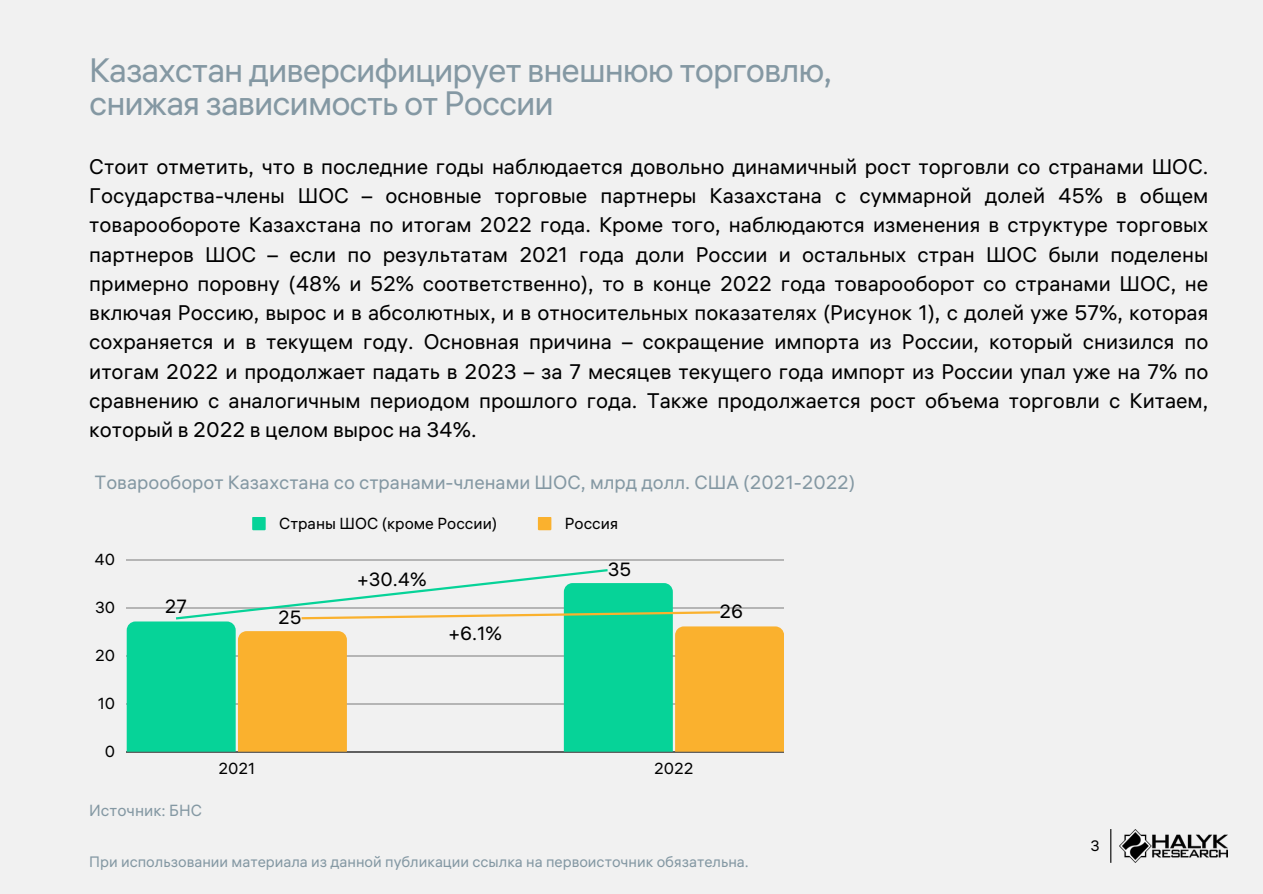
<style>
.page{position:relative;width:1263px;height:894px;background:#fff}
.page>*{position:absolute;margin:0;border:0;box-sizing:border-box;transform-origin:0 0}
.t1{font:33.6px/32.5px "ALS Hauss";letter-spacing:-.03em;color:#8498a3}
.t2{font:21px/29.2px "ALS Hauss";color:#000;text-align:justify}
.t3{font:19.05px "ALS Hauss";color:#8498a3}
.t4{font:19.05px "ALS Hauss";color:#000}
.t5{font:16.05px "ALS Hauss";color:#8498a3}
.t6{font:15.9px "ALS Hauss";color:#000}
.t7{font:15px "ALS Hauss";color:#8498a3}
.t8{font:15px "ALS Hauss";color:#000}
</style>
<div class="page">
<div style="left:0;top:0;width:1263px;height:893px;background:#f1f1f1"></div>
<img style="left:1119px;top:829px;width:108px;height:33px">
<hr style="left:1110px;top:828px;width:1px;height:34px;background:#000">
<div style="left:252px;top:516px;width:14px;height:14px;background:#06d398"></div>
<div style="left:538px;top:516px;width:13px;height:14px;background:#fab12e"></div>
<hr style="left:127px;top:559px;width:657px;height:1px;background:#000">
<hr style="left:127px;top:750px;width:657px;height:2px;background:#000">
<svg style="left:127px;top:569px;width:657px;height:182px"></svg>
<p class="t1" style="left:89px;top:53px;width:745px">Казахстан диверсифицирует внешнюю торговлю, снижая зависимость от России</p>
<p class="t2" style="left:89px;top:151px;width:1121px">Стоит отметить, что в последние годы наблюдается довольно динамичный рост торговли со странами ШОС.<br>Государства-члены ШОС – основные торговые партнеры Казахстана с суммарной долей 45% в общем товарообороте Казахстана по итогам 2022 года. Кроме того, наблюдаются изменения в структуре торговых партнеров ШОС – если по результатам 2021 года доли России и остальных стран ШОС были поделены примерно поровну (48% и 52% соответственно), то в конце 2022 года товарооборот со странами ШОС, не включая Россию, вырос и в абсолютных, и в относительных показателях (Рисунок 1), с долей уже 57%, которая сохраняется и в текущем году. Основная причина – сокращение импорта из России, который снизился по итогам 2022 и продолжает падать в 2023 – за 7 месяцев текущего года импорт из России упал уже на 7% по сравнению с аналогичным периодом прошлого года. Также продолжается рост объема торговли с Китаем, который в 2022 в целом вырос на 34%.</p>
<p class="t3" style="left:95px;top:470px;width:762px">Товарооборот Казахстана со странами-членами ШОС, млрд долл. США (2021-2022)</p>
<p class="t6" style="left:95px;top:549px;width:22px">40</p>
<p class="t6" style="left:95px;top:597px;width:22px">30</p>
<p class="t6" style="left:95px;top:645px;width:22px">20</p>
<p class="t6" style="left:98px;top:693px;width:19px">10</p>
<p class="t6" style="left:105px;top:741px;width:12px">0</p>
<p class="t4" style="left:165px;top:594px;width:24px">27</p>
<p class="t5" style="left:89px;top:799px;width:114px">Источник: БНС</p>
<p class="t6" style="left:279px;top:513px;width:220px">Страны ШОС (кроме России)</p>
<p class="t6" style="left:565px;top:513px;width:55px">Россия</p>
<p class="t4" style="left:278px;top:605px;width:25px">25</p>
<p class="t4" style="left:357px;top:567px;width:71px">+30.4%</p>
<p class="t4" style="left:449px;top:621px;width:55px">+6.1%</p>
<p class="t4" style="left:608px;top:557px;width:25px">35</p>
<p class="t6" style="left:218px;top:758px;width:38px">2021</p>
<p class="t6" style="left:654px;top:758px;width:41px">2022</p>
<p class="t4" style="left:720px;top:599px;width:25px">26</p>
<p class="t7" style="left:89px;top:851px;width:661px">При использовании материала из данной публикации ссылка на первоисточник обязательна.</p>
<p class="t8" style="left:1090px;top:835px;width:11px">3</p>
</div>
